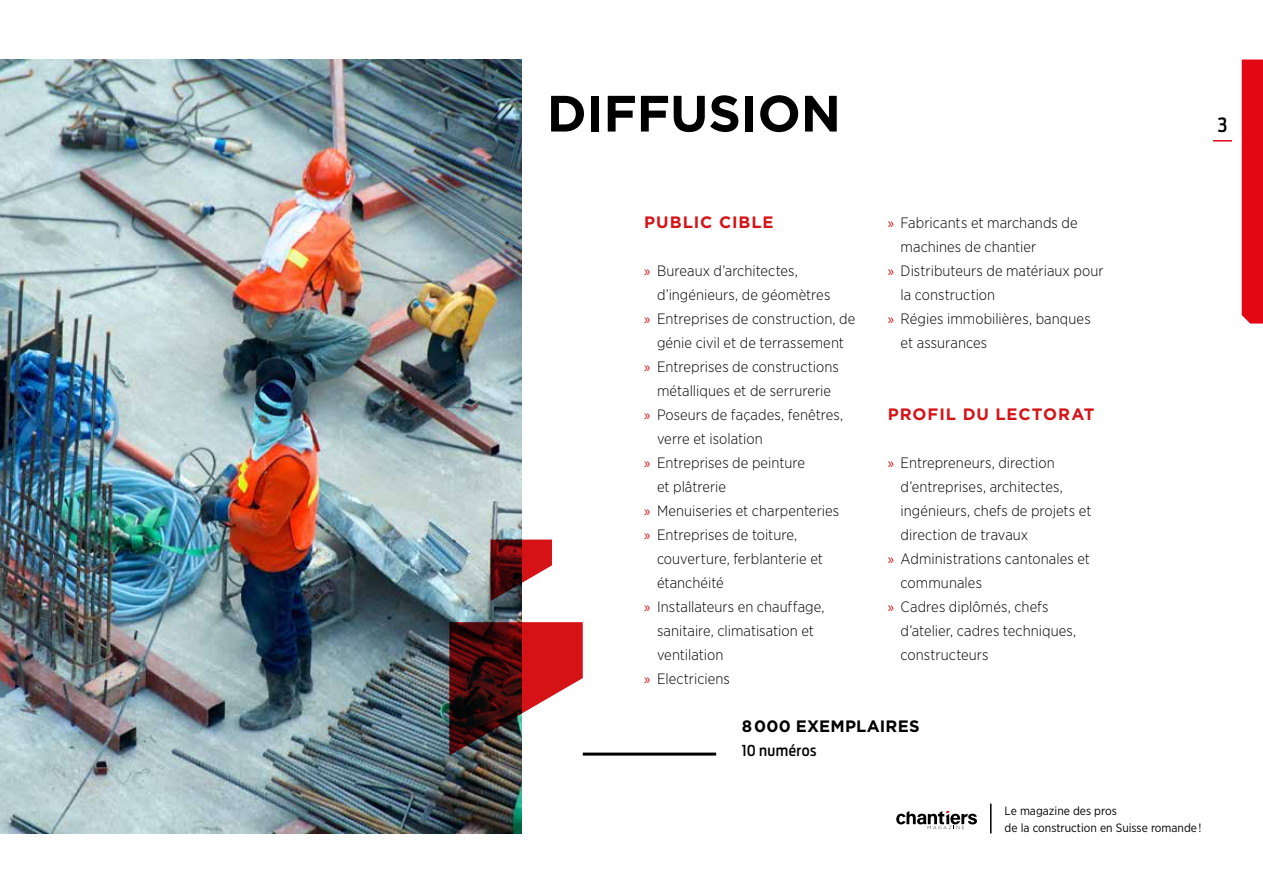
<style>
.page{position:relative;width:1263px;height:893px;background:#fff}
.page>*{position:absolute;margin:0;border:0;box-sizing:border-box;transform-origin:0 0}
.t1{font:700 51px "Gotham";letter-spacing:-.005em;color:#000}
.t2{font:500 19.5px "Antenna Cond";color:#000}
.t3{font:700 16.5px "Gotham";letter-spacing:.06em;color:#d51317}
.t4{font:700 16.5px "Gotham";letter-spacing:.01em;color:#000}
.t5{font:300 15px "Gotham Narrow";letter-spacing:.005em;color:#000}
.t6{font:500 15px "Antenna Cond";letter-spacing:.03em;color:#000}
.t7{font:12px/16.5px "Gotham Narrow";color:#000}
.s1{font-family:"Myriad Pro";font-weight:400;color:#d51317}
</style>
<div class="page">
<img style="left:0;top:60px;width:521px;height:774px">
<hr style="left:583px;top:753px;width:133px;height:3px;background:#000">
<svg style="left:449px;top:622px;width:134px;height:134px"></svg>
<svg style="left:490px;top:540px;width:62px;height:61px"></svg>
<svg style="left:896px;top:811px;width:81px;height:18px"></svg>
<svg style="left:990px;top:804px;width:1px;height:29px"></svg>
<div style="left:1242px;top:60px;width:21px;height:264px;background:#e30613"></div>
<svg style="left:1213px;top:140px;width:19px;height:2px"></svg>
<h1 class="t1" style="left:547px;top:80px;width:296px">DIFFUSION</h1>
<h2 class="t2" style="left:1217px;top:113px;width:11px">3</h2>
<p class="t3" style="left:644px;top:211px;width:131px">PUBLIC CIBLE</p>
<p class="t5" style="left:644px;top:261px;width:155px"><span class="s1">»</span> Bureaux d’architectes,</p>
<p class="t5" style="left:657px;top:285px;width:175px">d’ingénieurs, de géomètres</p>
<p class="t5" style="left:644px;top:309px;width:213px"><span class="s1">»</span> Entreprises de construction, de</p>
<p class="t5" style="left:657px;top:333px;width:189px">génie civil et de terrassement</p>
<p class="t5" style="left:644px;top:357px;width:196px"><span class="s1">»</span> Entreprises de constructions</p>
<p class="t5" style="left:657px;top:381px;width:176px">métalliques et de serrurerie</p>
<p class="t5" style="left:644px;top:405px;width:201px"><span class="s1">»</span> Poseurs de façades, fenêtres,</p>
<p class="t5" style="left:657px;top:429px;width:107px">verre et isolation</p>
<p class="t5" style="left:644px;top:453px;width:162px"><span class="s1">»</span> Entreprises de peinture</p>
<p class="t5" style="left:657px;top:477px;width:71px">et plâtrerie</p>
<p class="t5" style="left:644px;top:501px;width:197px"><span class="s1">»</span> Menuiseries et charpenteries</p>
<p class="t5" style="left:644px;top:525px;width:154px"><span class="s1">»</span> Entreprises de toiture,</p>
<p class="t5" style="left:657px;top:549px;width:167px">couverture, ferblanterie et</p>
<p class="t5" style="left:657px;top:573px;width:68px">étanchéité</p>
<p class="t5" style="left:644px;top:597px;width:182px"><span class="s1">»</span> Installateurs en chauffage,</p>
<p class="t5" style="left:657px;top:621px;width:158px">sanitaire, climatisation et</p>
<p class="t5" style="left:657px;top:645px;width:68px">ventilation</p>
<p class="t5" style="left:644px;top:669px;width:87px"><span class="s1">»</span> Electriciens</p>
<p class="t5" style="left:888px;top:213px;width:191px"><span class="s1">»</span> Fabricants et marchands de</p>
<p class="t5" style="left:901px;top:237px;width:137px">machines de chantier</p>
<p class="t5" style="left:888px;top:261px;width:217px"><span class="s1">»</span> Distributeurs de matériaux pour</p>
<p class="t5" style="left:901px;top:285px;width:96px">la construction</p>
<p class="t5" style="left:888px;top:309px;width:204px"><span class="s1">»</span> Régies immobilières, banques</p>
<p class="t5" style="left:901px;top:333px;width:88px">et assurances</p>
<p class="t3" style="left:888px;top:403px;width:208px">PROFIL DU LECTORAT</p>
<p class="t5" style="left:888px;top:453px;width:168px"><span class="s1">»</span> Entrepreneurs, direction</p>
<p class="t5" style="left:901px;top:477px;width:164px">d’entreprises, architectes,</p>
<p class="t5" style="left:901px;top:501px;width:192px">ingénieurs, chefs de projets et</p>
<p class="t5" style="left:901px;top:525px;width:129px">direction de travaux</p>
<p class="t5" style="left:888px;top:549px;width:204px"><span class="s1">»</span> Administrations cantonales et</p>
<p class="t5" style="left:901px;top:573px;width:83px">communales</p>
<p class="t5" style="left:888px;top:597px;width:162px"><span class="s1">»</span> Cadres diplômés, chefs</p>
<p class="t5" style="left:901px;top:621px;width:177px">d’atelier, cadres techniques,</p>
<p class="t5" style="left:901px;top:645px;width:89px">constructeurs</p>
<p class="t4" style="left:742px;top:715px;width:179px">8 000 EXEMPLAIRES</p>
<p class="t6" style="left:742px;top:741px;width:76px">10 numéros</p>
<p class="t7" style="left:1005px;top:802px;width:198px">Le magazine des pros<br>de la construction en Suisse romande !</p>
</div>
